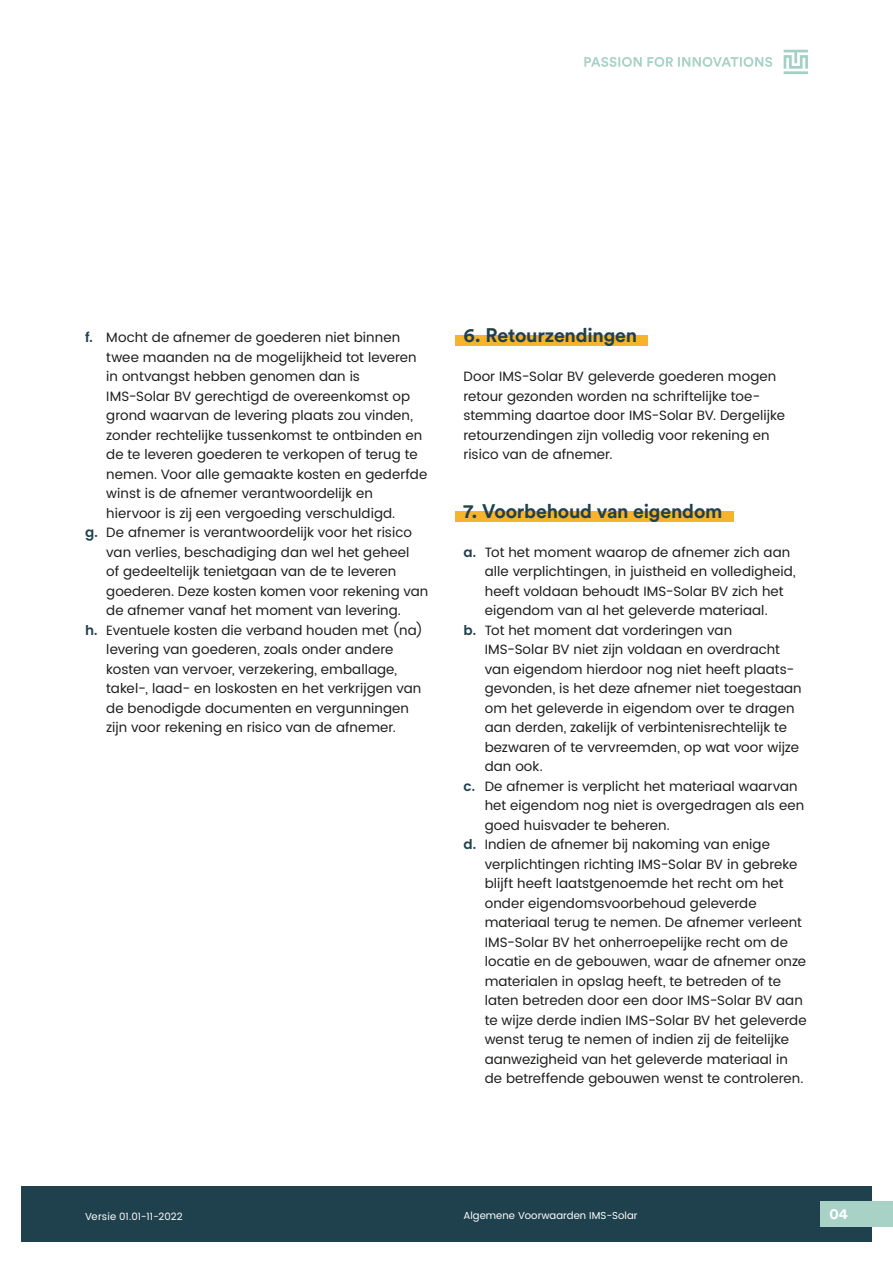
<style>
.page{position:relative;width:893px;height:1263px;background:#fff}
.page>*{position:absolute;margin:0;border:0;box-sizing:border-box;transform-origin:0 0}
.t1{font:700 19.5px "Circular Std";letter-spacing:-.01em;color:#1f414e}
.t2{font:700 15px "Circular Std";color:#fff}
.t3{font:13.5px/19.5px "Poppins";letter-spacing:.005em;color:#1d1d1c}
.t4{font:10.2px "Poppins";color:#fff}
.s1{font-weight:600;color:#1f414e}
</style>
<div class="page">
<div style="left:21px;top:1186px;width:851px;height:56px;background:#1f414e"></div>
<div style="left:821px;top:1201px;width:72px;height:26px;background:#a9d2c6"></div>
<svg style="left:584px;top:57px;width:188px;height:10px"></svg>
<svg style="left:784px;top:50px;width:24px;height:24px"></svg>
<div style="left:455px;top:335px;width:192px;height:11px;background:#f8b32d"></div>
<div style="left:455px;top:511px;width:278px;height:10px;background:#f8b32d"></div>
<p class="t3" style="left:85px;top:327px;width:317px"><span class="s1">f.</span> Mocht de afnemer de goederen niet binnen</p>
<p class="t3" style="left:106px;top:347px;width:312px">twee maanden na de mogelijkheid tot leveren</p>
<p class="t3" style="left:106px;top:366px;width:255px">in ontvangst hebben genomen dan is</p>
<p class="t3" style="left:106px;top:386px;width:305px">IMS-Solar BV gerechtigd de overeenkomst op</p>
<p class="t3" style="left:106px;top:405px;width:308px">grond waarvan de levering plaats zou vinden,</p>
<p class="t3" style="left:106px;top:425px;width:317px">zonder rechtelijke tussenkomst te ontbinden en</p>
<p class="t3" style="left:106px;top:444px;width:313px">de te leveren goederen te verkopen of terug te</p>
<p class="t3" style="left:106px;top:464px;width:322px">nemen. Voor alle gemaakte kosten en gederfde</p>
<p class="t3" style="left:106px;top:483px;width:268px">winst is de afnemer verantwoordelijk en</p>
<p class="t3" style="left:106px;top:503px;width:290px">hiervoor is zij een vergoeding verschuldigd.</p>
<p class="t3" style="left:85px;top:522px;width:328px"><span class="s1">g.</span> De afnemer is verantwoordelijk voor het risico</p>
<p class="t3" style="left:106px;top:542px;width:305px">van verlies, beschadiging dan wel het geheel</p>
<p class="t3" style="left:106px;top:561px;width:292px">of gedeeltelijk tenietgaan van de te leveren</p>
<p class="t3" style="left:106px;top:581px;width:323px">goederen. Deze kosten komen voor rekening van</p>
<p class="t3" style="left:106px;top:600px;width:296px">de afnemer vanaf het moment van levering.</p>
<p class="t3" style="left:85px;top:620px;width:340px"><span class="s1">h.</span> Eventuele kosten die verband houden met (na)</p>
<p class="t3" style="left:106px;top:639px;width:289px">levering van goederen, zoals onder andere</p>
<p class="t3" style="left:106px;top:659px;width:292px">kosten van vervoer, verzekering, emballage,</p>
<p class="t3" style="left:106px;top:678px;width:317px">takel-, laad- en loskosten en het verkrijgen van</p>
<p class="t3" style="left:106px;top:698px;width:304px">de benodigde documenten en vergunningen</p>
<p class="t3" style="left:106px;top:717px;width:291px">zijn voor rekening en risico van de afnemer.</p>
<h1 class="t1" style="left:463px;top:328px;width:175px">6. Retourzendingen</h1>
<p class="t3" style="left:463px;top:366px;width:323px">Door IMS-Solar BV geleverde goederen mogen retour gezonden worden na schriftelijke toe&shy;stemming daartoe door IMS-Solar BV. Dergelijke retourzendingen zijn volledig voor rekening en risico van de afnemer.</p>
<h1 class="t1" style="left:463px;top:503px;width:260px">7. Voorbehoud van eigendom</h1>
<p class="t3" style="left:463px;top:542px;width:328px"><span class="s1">a.</span> Tot het moment waarop de afnemer zich aan</p>
<p class="t3" style="left:485px;top:561px;width:312px">alle verplichtingen, in juistheid en volledigheid,</p>
<p class="t3" style="left:485px;top:581px;width:300px">heeft voldaan behoudt IMS-Solar BV zich het</p>
<p class="t3" style="left:485px;top:600px;width:284px">eigendom van al het geleverde materiaal.</p>
<p class="t3" style="left:463px;top:620px;width:270px"><span class="s1">b.</span> Tot het moment dat vorderingen van</p>
<p class="t3" style="left:485px;top:639px;width:297px">IMS-Solar BV niet zijn voldaan en overdracht</p>
<p class="t3" style="left:485px;top:659px;width:311px">van eigendom hierdoor nog niet heeft plaats-</p>
<p class="t3" style="left:485px;top:678px;width:318px">gevonden, is het deze afnemer niet toegestaan</p>
<p class="t3" style="left:485px;top:698px;width:311px">om het geleverde in eigendom over te dragen</p>
<p class="t3" style="left:485px;top:717px;width:304px">aan derden, zakelijk of verbintenisrechtelijk te</p>
<p class="t3" style="left:485px;top:737px;width:316px">bezwaren of te vervreemden, op wat voor wijze</p>
<p class="t3" style="left:485px;top:756px;width:59px">dan ook.</p>
<p class="t3" style="left:463px;top:776px;width:336px"><span class="s1">c.</span> De afnemer is verplicht het materiaal waarvan</p>
<p class="t3" style="left:485px;top:795px;width:321px">het eigendom nog niet is overgedragen als een</p>
<p class="t3" style="left:485px;top:815px;width:187px">goed huisvader te beheren.</p>
<p class="t3" style="left:463px;top:834px;width:308px"><span class="s1">d.</span> Indien de afnemer bij nakoming van enige</p>
<p class="t3" style="left:485px;top:854px;width:314px">verplichtingen richting IMS-Solar BV in gebreke</p>
<p class="t3" style="left:485px;top:873px;width:300px">blijft heeft laatstgenoemde het recht om het</p>
<p class="t3" style="left:485px;top:893px;width:273px">onder eigendomsvoorbehoud geleverde</p>
<p class="t3" style="left:485px;top:912px;width:319px">materiaal terug te nemen. De afnemer verleent</p>
<p class="t3" style="left:485px;top:932px;width:305px">IMS-Solar BV het onherroepelijke recht om de</p>
<p class="t3" style="left:485px;top:951px;width:323px">locatie en de gebouwen, waar de afnemer onze</p>
<p class="t3" style="left:485px;top:971px;width:298px">materialen in opslag heeft, te betreden of te</p>
<p class="t3" style="left:485px;top:990px;width:320px">laten betreden door een door IMS-Solar BV aan</p>
<p class="t3" style="left:485px;top:1010px;width:323px">te wijze derde indien IMS-Solar BV het geleverde</p>
<p class="t3" style="left:485px;top:1029px;width:306px">wenst terug te nemen of indien zij de feitelijke</p>
<p class="t3" style="left:485px;top:1049px;width:305px">aanwezigheid van het geleverde materiaal in</p>
<p class="t3" style="left:485px;top:1068px;width:320px">de betreffende gebouwen wenst te controleren.</p>
<p class="t4" style="left:85px;top:1210px;width:99px">Versie 01.01-11-2022</p>
<p class="t4" style="left:463px;top:1211px;width:176px">Algemene Voorwaarden IMS-Solar</p>
<p class="t2" style="left:829px;top:1208px;width:20px">04</p>
</div>
